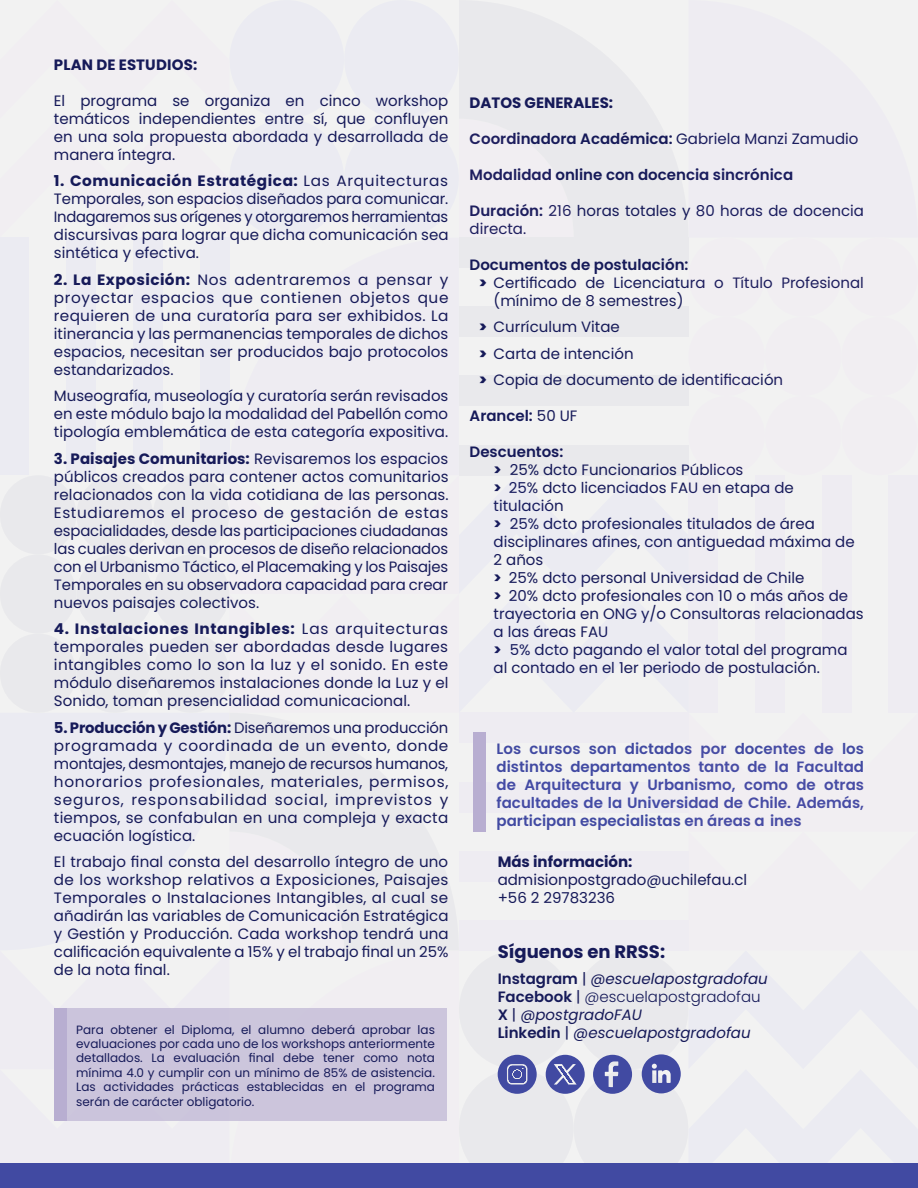
<style>
.page{position:relative;width:918px;height:1188px;background:#f2f2f2}
.page>*{position:absolute;margin:0;border:0;box-sizing:border-box;transform-origin:0 0}
.t1{font:700 18px "Poppins";color:#161a59}
.t2{font:15px/18px "Poppins";color:#161a59;text-align:justify}
.t3{font:600 15px/18px "Poppins";color:#414aa2;text-align:justify}
.t4{font:600 15px "Poppins";color:#161a59}
.t5{font:italic 15px "Poppins";color:#161a59}
.t6{font:700 15px "Poppins";color:#161a59}
.t7{font:300 15px "Poppins";color:#161a59}
.t8{font:12px/14.4px "Poppins";color:#161a59;text-align:justify}
.s1{font-weight:700}
.s2{font-weight:400}
.s3{font-weight:600}
.s4{font-weight:800}
.s5{font-weight:600;font-style:normal}
.s6{font-style:normal}
</style>
<div class="page">
<div style="left:459px;top:238px;width:229px;height:30px;background:#e9e9ec"></div>
<div style="left:459px;top:307px;width:229px;height:30px;background:#e9e9ec"></div>
<div style="left:459px;top:376px;width:229px;height:30px;background:#e9e9ec"></div>
<div style="left:459px;top:445px;width:229px;height:30px;background:#e9e9ec"></div>
<div style="left:0;top:238px;width:29px;height:237px;background:#ebebf2"></div>
<div style="left:67px;top:238px;width:29px;height:237px;background:#ebebf2"></div>
<div style="left:134px;top:238px;width:29px;height:237px;background:#ebebf2"></div>
<div style="left:200px;top:238px;width:29px;height:237px;background:#ebebf2"></div>
<div style="left:688px;top:238px;width:77px;height:79px;background:#f1eef2;border-radius:50%"></div>
<div style="left:765px;top:238px;width:76px;height:79px;background:#f1eef2;border-radius:50%"></div>
<div style="left:841px;top:238px;width:77px;height:79px;background:#f1eef2;border-radius:50%"></div>
<div style="left:688px;top:317px;width:77px;height:79px;background:#f1eef2;border-radius:50%"></div>
<div style="left:765px;top:317px;width:76px;height:79px;background:#f1eef2;border-radius:50%"></div>
<div style="left:841px;top:317px;width:77px;height:79px;background:#f1eef2;border-radius:50%"></div>
<div style="left:688px;top:396px;width:77px;height:79px;background:#f1eef2;border-radius:50%"></div>
<div style="left:765px;top:396px;width:76px;height:79px;background:#f1eef2;border-radius:50%"></div>
<div style="left:841px;top:396px;width:77px;height:79px;background:#f1eef2;border-radius:50%"></div>
<svg style="left:0;top:732px;width:918px;height:456px"></svg>
<p class="t6" style="left:54px;top:56px;width:145px">PLAN DE ESTUDIOS:</p>
<p class="t2" style="left:54px;top:92px;width:396px">El programa se organiza en cinco workshop temáticos independientes entre sí, que confluyen en una sola propuesta abordada y desarrollada de manera íntegra.</p>
<p class="t2" style="left:54px;top:172px;width:396px"><span class="s1">1. Comunicación Estratégica:</span> Las Arquitecturas Temporales, son espacios diseñados para comunicar.<br>Indagaremos sus orígenes y otorgaremos herramientas discursivas para lograr que dicha comunicación sea sintética y efectiva.</p>
<p class="t2" style="left:54px;top:271px;width:396px"><span class="s1">2. La Exposición:</span> Nos adentraremos a pensar y proyectar espacios que contienen objetos que requieren de una curatoría para ser exhibidos. La itinerancia y las permanencias temporales de dichos espacios, necesitan ser producidos bajo protocolos estandarizados.</p>
<p class="t2" style="left:54px;top:387px;width:396px">Museografía, museología y curatoría serán revisados en este módulo bajo la modalidad del Pabellón como tipología emblemática de esta categoría expositiva.</p>
<p class="t2" style="left:54px;top:450px;width:396px"><span class="s1">3. Paisajes Comunitarios:</span> Revisaremos los espacios públicos creados para contener actos comunitarios relacionados con la vida cotidiana de las personas.<br>Estudiaremos el proceso de gestación de estas espacialidades, desde las participaciones ciudadanas las cuales derivan en procesos de diseño relacionados con el Urbanismo Táctico, el Placemaking y los Paisajes Temporales en su observadora capacidad para crear nuevos paisajes colectivos.</p>
<p class="t2" style="left:54px;top:620px;width:396px"><span class="s1">4. Instalaciones Intangibles:</span> Las arquitecturas temporales pueden ser abordadas desde lugares intangibles como lo son la luz y el sonido. En este módulo diseñaremos instalaciones donde la Luz y el Sonido, toman presencialidad comunicacional.</p>
<p class="t2" style="left:54px;top:719px;width:396px"><span class="s1">5. Producción y Gestión:</span> Diseñaremos una producción programada y coordinada de un evento, donde montajes, desmontajes, manejo de recursos humanos, honorarios profesionales, materiales, permisos, seguros, responsabilidad social, imprevistos y tiempos, se confabulan en una compleja y exacta ecuación logística.</p>
<p class="t2" style="left:54px;top:853px;width:396px">El trabajo final consta del desarrollo íntegro de uno de los workshop relativos a Exposiciones, Paisajes Temporales o Instalaciones Intangibles, al cual se añadirán las variables de Comunicación Estratégica y Gestión y Producción. Cada workshop tendrá una calificación equivalente a 15% y el trabajo final un 25% de la nota final.</p>
<p class="t6" style="left:498px;top:853px;width:136px">Más información:</p>
<p class="t6" style="left:470px;top:94px;width:145px">DATOS GENERALES:</p>
<p class="t4" style="left:470px;top:130px;width:390px">Coordinadora Académica: <span class="s2">Gabriela Manzi Zamudio</span></p>
<p class="t4" style="left:470px;top:166px;width:325px">Modalidad online con docencia sincrónica</p>
<p class="t2" style="left:470px;top:202px;width:396px"><span class="s3">Duración:</span> 216 horas totales y 80 horas de docencia directa.</p>
<p class="t4" style="left:470px;top:256px;width:220px">Documentos de postulación:</p>
<p class="t2" style="left:494px;top:274px;width:372px;text-indent:-14px"><span class="s4">&gt;</span> Certificado de Licenciatura o Título Profesional (mínimo de 8 semestres)</p>
<p class="t2" style="left:479px;top:318px;width:142px"><span class="s4">&gt;</span> Currículum Vitae</p>
<p class="t2" style="left:479px;top:345px;width:156px"><span class="s4">&gt;</span> Carta de intención</p>
<p class="t2" style="left:479px;top:371px;width:306px"><span class="s4">&gt;</span> Copia de documento de identificación</p>
<p class="t4" style="left:470px;top:407px;width:109px">Arancel: <span class="s2">50 UF</span></p>
<p class="t4" style="left:470px;top:443px;width:95px">Descuentos:</p>
<p class="t2" style="left:494px;top:461px;width:372px;text-align:left"><span class="s1">&gt;</span> 25% dcto Funcionarios Públicos<br><span class="s1">&gt;</span> 25% dcto licenciados FAU en etapa de titulación<br><span class="s1">&gt;</span> 25% dcto profesionales titulados de área disciplinares afines, con antiguedad máxima de 2 años<br><span class="s1">&gt;</span> 25% dcto personal Universidad de Chile<br><span class="s1">&gt;</span> 20% dcto profesionales con 10 o más años de trayectoria en ONG y/o Consultoras relacionadas a las áreas FAU<br><span class="s1">&gt;</span> 5% dcto pagando el valor total del programa al contado en el 1er periodo de postulación.</p>
<p class="t3" style="left:497px;top:739px;width:369px">Los cursos son dictados por docentes de los distintos departamentos tanto de la Facultad de Arquitectura y Urbanismo, como de otras facultades de la Universidad de Chile. Además, participan especialistas en áreas a ines</p>
<p class="t2" style="left:498px;top:871px;width:251px">admisionpostgrado@uchilefau.cl</p>
<p class="t2" style="left:498px;top:889px;width:119px">+56 2 29783236</p>
<p class="t1" style="left:498px;top:941px;width:169px">Síguenos en RRSS:</p>
<p class="t5" style="left:498px;top:970px;width:272px"><span class="s5">Instagram</span> <span class="s6">|</span> @escuelapostgradofau</p>
<p class="t7" style="left:498px;top:988px;width:265px"><span class="s3">Facebook</span> <span class="s2">|</span> @escuelapostgradofau</p>
<p class="t5" style="left:498px;top:1006px;width:146px"><span class="s5">X</span> <span class="s6">|</span> @postgradoFAU</p>
<p class="t8" style="left:76px;top:1022px;width:360px">Para obtener el Diploma, el alumno deberá aprobar las</p>
<p class="t5" style="left:498px;top:1024px;width:255px"><span class="s5">Linkedin</span> <span class="s6">|</span> @escuelapostgradofau</p>
<p class="t8" style="left:76px;top:1037px;width:360px">evaluaciones por cada uno de los workshops anteriormente detallados. La evaluación final debe tener como nota mínima 4.0 y cumplir con un mínimo de 85% de asistencia.<br>Las actividades prácticas establecidas en el programa serán de carácter obligatorio.</p>
</div>
